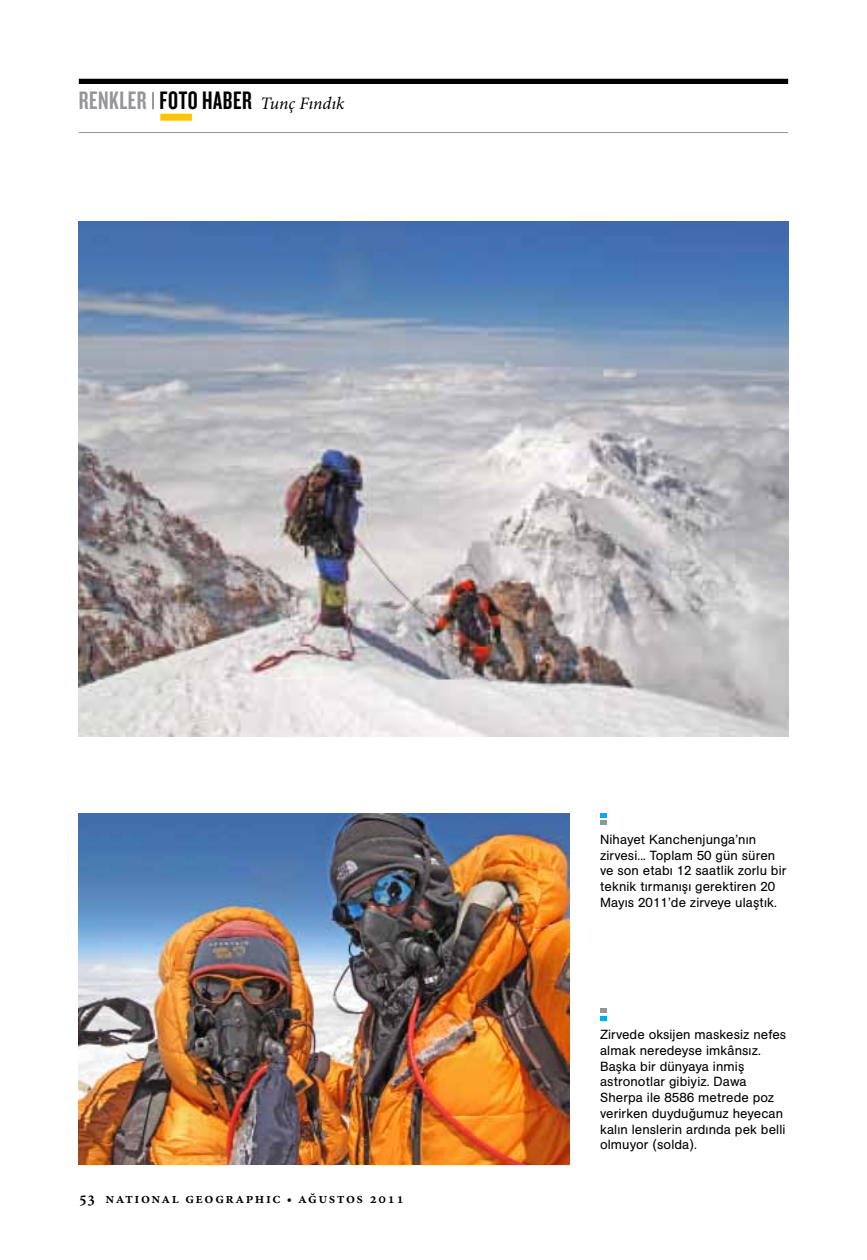
<style>
.page{position:relative;width:867px;height:1260px;background:#fff}
.page>*{position:absolute;margin:0;border:0;box-sizing:border-box;transform-origin:0 0}
.t1{font:italic 17.5px "Minion Pro";letter-spacing:-.005em;color:#000}
.t2{font:600 14.88px "Minion Pro";letter-spacing:.1em;color:#000}
.t3{font:13.12px/15.8px "AG Book Pro";letter-spacing:.01em;color:#000}
.s1{font-family:"Knockout HTF48 Featherweight";font-style:normal;font-size:26.25px;color:#939598}
.s2{font-family:"Knockout HTF48 Featherweight";font-style:normal;font-size:26.25px}
.s3{font-size:16.62px}
.s4{font-size:13.12px}
</style>
<div class="page">
<hr style="left:79px;top:132px;width:709px;height:1px;background:#939598">
<div style="left:79px;top:79px;width:709px;height:5px;background:#000"></div>
<div style="left:160px;top:114px;width:32px;height:7px;background:#ffc20e"></div>
<img style="left:79px;top:221px;width:709px;height:515px">
<svg style="left:600px;top:1008px;width:6px;height:12px"></svg>
<svg style="left:600px;top:813px;width:6px;height:12px"></svg>
<img style="left:79px;top:813px;width:490px;height:352px">
<h1 class="t1" style="left:79px;top:92px;width:267px"><span class="s1">RENKLER</span> <sup>|</sup> <span class="s2">FOTO HABER</span> Tunç Fındık</h1>
<p class="t2" style="left:79px;top:1188px;width:327px"><span class="s3">53</span> national geographic <span class="s4">•</span> ağustos 2011</p>
<p class="t3" style="left:600px;top:831px;width:188px">Nihayet Kanchenjunga’nın zirvesi... Toplam 50 gün süren ve son etabı 12 saatlik zorlu bir teknik tırmanışı gerektiren 20<br>Mayıs 2011’de zirveye ulaştık.</p>
<p class="t3" style="left:600px;top:1026px;width:188px">Zirvede oksijen maskesiz nefes almak neredeyse imkânsız.<br>Başka bir dünyaya inmiş astronotlar gibiyiz. Dawa<br>Sherpa ile 8586 metrede poz verirken duyduğumuz heyecan kalın lenslerin ardında pek belli olmuyor (solda).</p>
</div>
